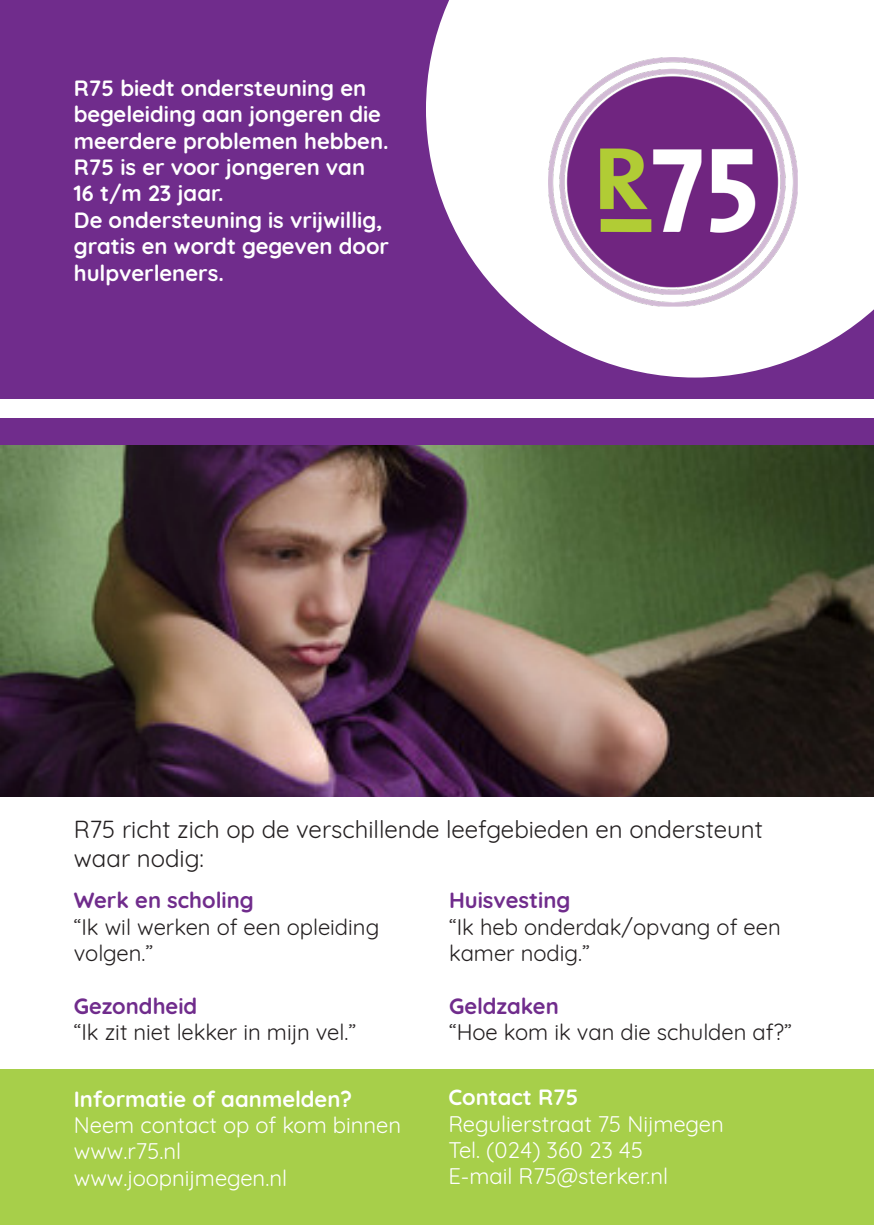
<style>
.page{position:relative;width:874px;height:1225px;background:#fff}
.page>*{position:absolute;margin:0;border:0;box-sizing:border-box;transform-origin:0 0}
.t1{font:24px/28.8px "Quicksand";color:#231f20}
.t2{font:700 22px/26.4px "Quicksand";color:#fff}
.t3{font:22px/26.4px "Quicksand";color:#231f20}
.t4{font:22px "Quicksand";color:#fff}
.t5{font:700 22px "Quicksand";color:#702c8c}
</style>
<div class="page">
<div style="left:0;top:1069px;width:873px;height:156px;background:#a7cf4a"></div>
<div style="left:0;top:0;width:873px;height:398px;background:#702c8c"></div>
<div style="left:0;top:418px;width:873px;height:28px;background:#702c8c"></div>
<img style="left:0;top:445px;width:873px;height:352px">
<svg style="left:426px;top:0;width:447px;height:377px;fill:#fff"></svg>
<div style="left:531px;top:41px;width:284px;height:284px;background:#fff;border-radius:50%"></div>
<img style="left:548px;top:57px;width:249px;height:250px">
<p class="t2" style="left:74px;top:73px;width:316px">R75 biedt ondersteuning en begeleiding aan jongeren die meerdere problemen hebben.<br>R75 is er voor jongeren van<br>16 t/m 23 jaar.</p>
<p class="t2" style="left:74px;top:205px;width:317px">De ondersteuning is vrijwillig, gratis en wordt gegeven door hulpverleners.</p>
<p class="t1" style="left:74px;top:812px;width:690px">R75 richt zich op de verschillende leefgebieden en ondersteunt waar nodig:</p>
<p class="t5" style="left:74px;top:882px;width:181px">Werk en scholing</p>
<p class="t3" style="left:74px;top:911px;width:307px">“Ik wil werken of een opleiding volgen.”</p>
<p class="t5" style="left:74px;top:987px;width:125px">Gezondheid</p>
<p class="t3" style="left:74px;top:1017px;width:284px">“Ik zit niet lekker in mijn vel.”</p>
<p class="t5" style="left:449px;top:882px;width:123px">Huisvesting</p>
<p class="t3" style="left:449px;top:911px;width:333px">“Ik heb onderdak/opvang of een kamer nodig.”</p>
<p class="t5" style="left:449px;top:987px;width:111px">Geldzaken</p>
<p class="t3" style="left:449px;top:1017px;width:344px">“Hoe kom ik van die schulden af?”</p>
<p class="t2" style="left:74px;top:1083px;width:280px">Informatie of aanmelden?</p>
<p class="t4" style="left:74px;top:1108px;width:329px">Neem contact op of kom binnen</p>
<p class="t4" style="left:74px;top:1134px;width:109px">www.r75.nl</p>
<p class="t4" style="left:74px;top:1161px;width:215px">www.joopnijmegen.nl</p>
<p class="t2" style="left:448px;top:1082px;width:131px">Contact R75</p>
<p class="t4" style="left:448px;top:1106px;width:277px">Regulierstraat 75 Nijmegen</p>
<p class="t4" style="left:448px;top:1133px;width:196px">Tel. (024) 360 23 45</p>
<p class="t4" style="left:448px;top:1159px;width:221px">E-mail R75@sterker.nl</p>
</div>
